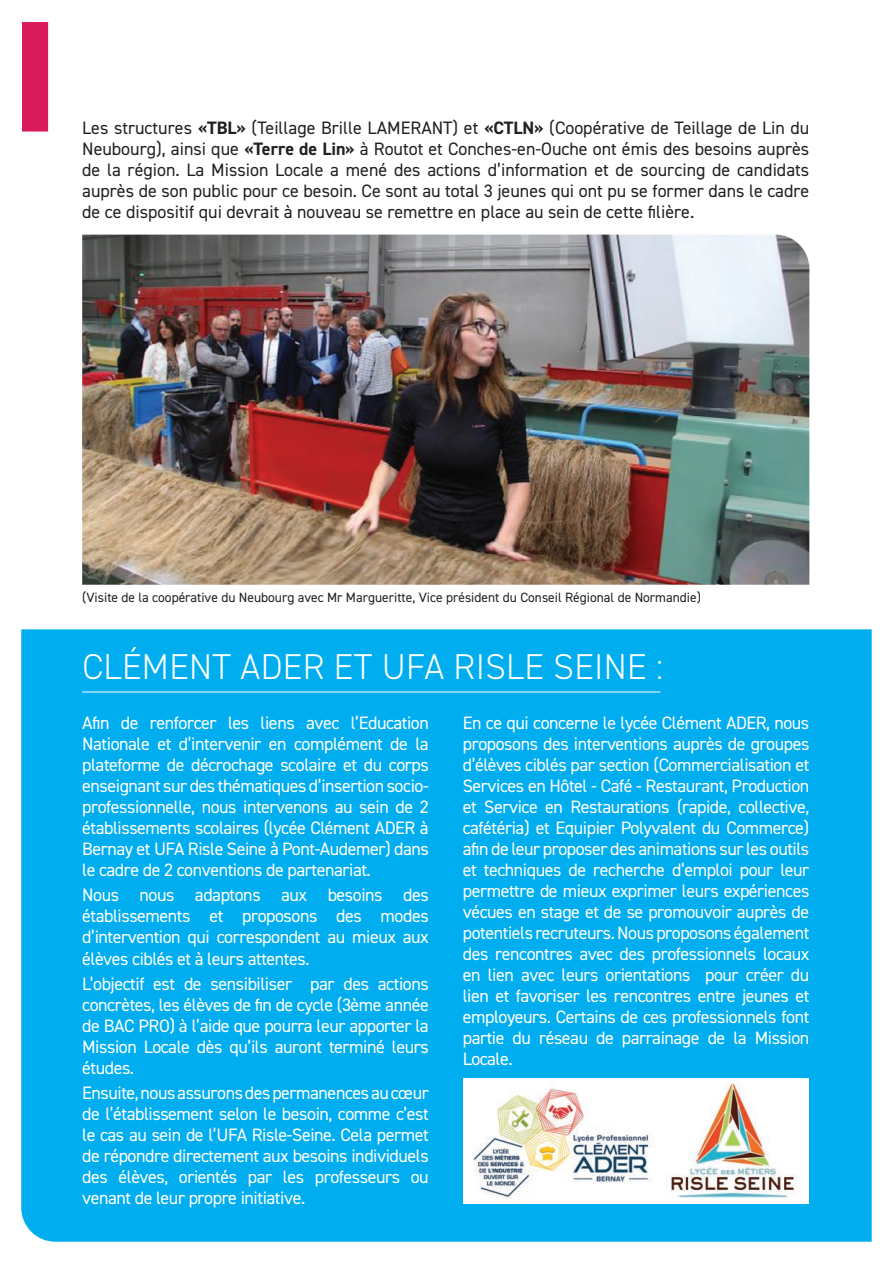
<style>
.page{position:relative;width:893px;height:1263px;background:#fff}
.page>*{position:absolute;margin:0;border:0;box-sizing:border-box;transform-origin:0 0}
.t1{font:300 36px "DIN2014";letter-spacing:.01em;color:#fff}
.t2{font:18px/21px "DIN2014";letter-spacing:-.025em;color:#fff;text-align:justify}
.t3{font:18px/21px "DIN2014";color:#231f20;text-align:justify}
.t4{font:13.5px "DIN2014";color:#231f20}
.s1{font-weight:700}
</style>
<div class="page">
<div style="left:21px;top:21px;width:29px;height:112px;background:#d91a5b;border:2px solid #fff"></div>
<img style="left:82px;top:235px;width:727px;height:350px">
<div style="left:21px;top:629px;width:851px;height:613px;background:#00aeef"></div>
<hr style="left:82px;top:692px;width:578px;height:1px;background:#fff">
<div style="left:463px;top:1078px;width:346px;height:125px;background:#fff"></div>
<img style="left:473px;top:1087px;width:179px;height:113px">
<img style="left:671px;top:1082px;width:126px;height:116px">
<p class="t3" style="left:82px;top:117px;width:729px">Les structures <span class="s1">«TBL»</span> (Teillage Brille LAMERANT) et <span class="s1">«CTLN»</span> (Coopérative de Teillage de Lin du Neubourg), ainsi que <span class="s1">«Terre de Lin»</span> à Routot et Conches-en-Ouche ont émis des besoins auprès de la région. La Mission Locale a mené des actions d’information et de sourcing de candidats auprès de son public pour ce besoin. Ce sont au total 3 jeunes qui ont pu se former dans le cadre de ce dispositif qui devrait à nouveau se remettre en place au sein de cette filière.</p>
<p class="t4" style="left:82px;top:588px;width:620px">(Visite de la coopérative du Neubourg avec Mr Margueritte, Vice président du Conseil Régional de Normandie)</p>
<h1 class="t1" style="left:82px;top:644px;width:582px">CLÉMENT ADER ET UFA RISLE SEINE :</h1>
<p class="t2" style="left:82px;top:712px;width:348px">Afin de renforcer les liens avec l’Education Nationale et d’intervenir en complément de la plateforme de décrochage scolaire et du corps enseignant sur des thématiques d’insertion socio&shy;professionnelle, nous intervenons au sein de 2 établissements scolaires (lycée Clément ADER à Bernay et UFA Risle Seine à Pont-Audemer) dans le cadre de 2 conventions de partenariat.</p>
<p class="t2" style="left:82px;top:884px;width:348px">Nous nous adaptons aux besoins des établissements et proposons des modes d’intervention qui correspondent au mieux aux élèves ciblés et à leurs attentes.</p>
<p class="t2" style="left:82px;top:973px;width:348px">L’objectif est de sensibiliser par des actions concrètes, les élèves de fin de cycle (3ème année de BAC PRO) à l’aide que pourra leur apporter la Mission Locale dès qu’ils auront terminé leurs études.</p>
<p class="t2" style="left:82px;top:1082px;width:348px">Ensuite, nous assurons des permanences au cœur de l’établissement selon le besoin, comme c’est le cas au sein de l’UFA Risle-Seine. Cela permet de répondre directement aux besoins individuels des élèves, orientés par les professeurs ou venant de leur propre initiative.</p>
<p class="t2" style="left:463px;top:712px;width:348px">En ce qui concerne le lycée Clément ADER, nous proposons des interventions auprès de groupes d’élèves ciblés par section (Commercialisation et Services en Hôtel - Café - Restaurant, Production et Service en Restaurations (rapide, collective, cafétéria) et Equipier Polyvalent du Commerce) afin de leur proposer des animations sur les outils et techniques de recherche d’emploi pour leur permettre de mieux exprimer leurs expériences vécues en stage et de se promouvoir auprès de potentiels recruteurs. Nous proposons également des rencontres avec des professionnels locaux en lien avec leurs orientations pour créer du lien et favoriser les rencontres entre jeunes et employeurs. Certains de ces professionnels font partie du réseau de parrainage de la Mission Locale.</p>
</div>
